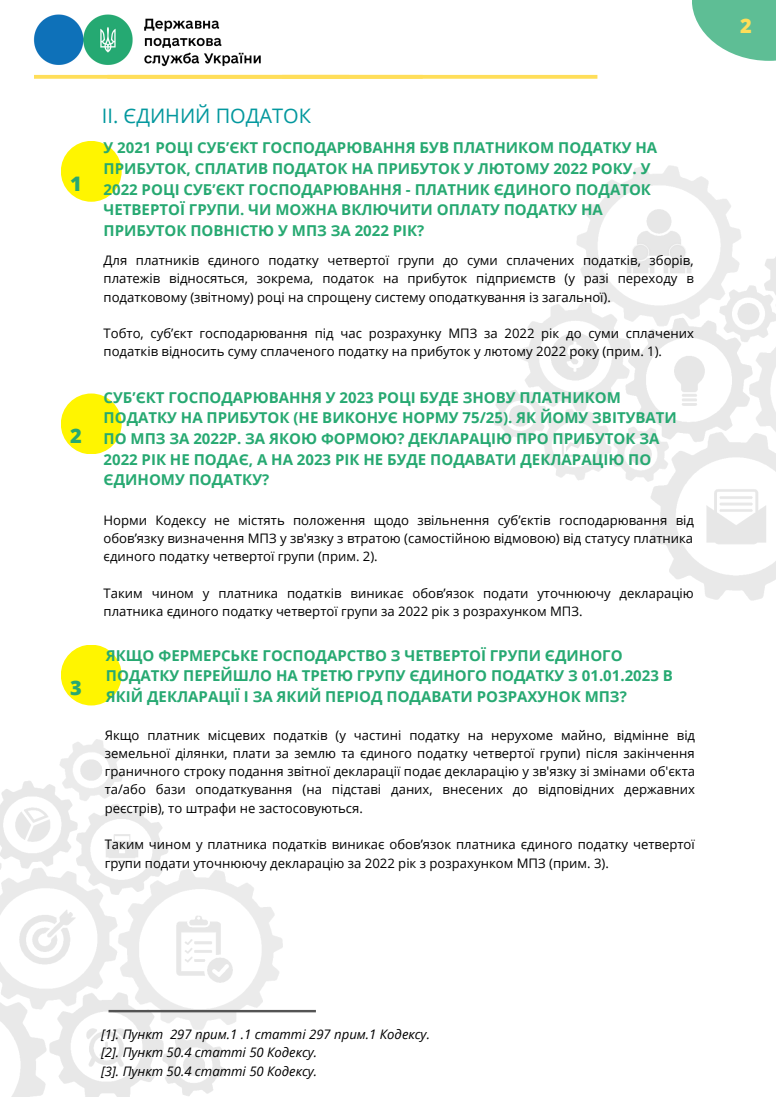
<style>
.page{position:relative;width:776px;height:1097px;background:#fff}
.page>*{position:absolute;margin:0;border:0;box-sizing:border-box;transform-origin:0 0}
.t1{font:20px "Open Sans";color:#03989e}
.t2{font:800 20px "Open Sans";color:#27a972}
.t3{font:800 20px "Open Sans";color:#ffde59}
.t4{font:700 15px/20.6px "Open Sans";color:#27a972}
.t5{font:13.12px/18.2px "Open Sans";color:#000;text-align:justify}
.t6{font:italic 13.12px/18.2px "Open Sans";color:#000}
</style>
<div class="page">
<svg style="left:34px;top:75px;width:563px;height:4px;background:#ffde5e"></svg>
<svg style="left:692px;top:0;width:84px;height:61px;fill:#5ebe95"></svg>
<img style="left:0;top:739px;width:282px;height:358px">
<img style="left:494px;top:166px;width:282px;height:435px">
<img style="left:34px;top:14px;width:227px;height:52px">
<svg style="left:108px;top:1010px;width:208px;height:2px"></svg>
<div style="left:61px;top:141px;width:61px;height:61px;background:#fff500;border-radius:50%"></div>
<div style="left:61px;top:393px;width:61px;height:61px;background:#fff500;border-radius:50%"></div>
<div style="left:61px;top:645px;width:61px;height:60px;background:#fff500;border-radius:50%"></div>
<h1 class="t2" style="left:70px;top:169px;width:13px">1</h1>
<h1 class="t2" style="left:70px;top:422px;width:13px">2</h1>
<h1 class="t2" style="left:70px;top:673px;width:13px">3</h1>
<h1 class="t1" style="left:102px;top:102px;width:211px">II. ЄДИНИЙ ПОДАТОК</h1>
<p class="t4" style="left:104px;top:137px;width:555px">У 2021 РОЦІ СУБ’ЄКТ ГОСПОДАРЮВАННЯ БУВ ПЛАТНИКОМ ПОДАТКУ НА ПРИБУТОК, СПЛАТИВ ПОДАТОК НА ПРИБУТОК У ЛЮТОМУ 2022 РОКУ. У 2022 РОЦІ СУБ’ЄКТ ГОСПОДАРЮВАННЯ - ПЛАТНИК ЄДИНОГО ПОДАТОК ЧЕТВЕРТОЇ ГРУПИ. ЧИ МОЖНА ВКЛЮЧИТИ ОПЛАТУ ПОДАТКУ НА ПРИБУТОК ПОВНІСТЮ У МПЗ ЗА 2022 РІК?</p>
<p class="t5" style="left:104px;top:251px;width:592px">Для платників єдиного податку четвертої групи до суми сплачених податків, зборів, платежів відносяться, зокрема, податок на прибуток підприємств (у разі переходу в податковому (звітному) році на спрощену систему оподаткування із загальної).</p>
<p class="t5" style="left:104px;top:324px;width:592px">Тобто, суб’єкт господарювання під час розрахунку МПЗ за 2022 рік до суми сплачених податків відносить суму сплаченого податку на прибуток у лютому 2022 року (прим. 1).</p>
<p class="t4" style="left:104px;top:387px;width:575px">СУБ’ЄКТ ГОСПОДАРЮВАННЯ У 2023 РОЦІ БУДЕ ЗНОВУ ПЛАТНИКОМ ПОДАТКУ НА ПРИБУТОК (НЕ ВИКОНУЄ НОРМУ 75/25). ЯК ЙОМУ ЗВІТУВАТИ ПО МПЗ ЗА 2022Р. ЗА ЯКОЮ ФОРМОЮ? ДЕКЛАРАЦІЮ ПРО ПРИБУТОК ЗА 2022 РІК НЕ ПОДАЄ, А НА 2023 РІК НЕ БУДЕ ПОДАВАТИ ДЕКЛАРАЦІЮ ПО ЄДИНОМУ ПОДАТКУ?</p>
<p class="t5" style="left:104px;top:511px;width:592px">Норми Кодексу не містять положення щодо звільнення суб’єктів господарювання від обов’язку визначення МПЗ у зв'язку з втратою (самостійною відмовою) від статусу платника єдиного податку четвертої групи (прим. 2).</p>
<p class="t5" style="left:104px;top:584px;width:592px">Таким чином у платника податків виникає обов’язок подати уточнюючу декларацію платника єдиного податку четвертої групи за 2022 рік з розрахунком МПЗ.</p>
<p class="t4" style="left:106px;top:644px;width:568px">ЯКЩО ФЕРМЕРСЬКЕ ГОСПОДАРСТВО З ЧЕТВЕРТОЇ ГРУПИ ЄДИНОГО<br>ПОДАТКУ ПЕРЕЙШЛО НА ТРЕТЮ ГРУПУ ЄДИНОГО ПОДАТКУ З 01.01.2023 В<br>ЯКІЙ ДЕКЛАРАЦІЇ І ЗА ЯКИЙ ПЕРІОД ПОДАВАТИ РОЗРАХУНОК МПЗ?</p>
<p class="t5" style="left:105px;top:725px;width:592px">Якщо платник місцевих податків (у частині податку на нерухоме майно, відмінне від земельної ділянки, плати за землю та єдиного податку четвертої групи) після закінчення граничного строку подання звітної декларації подає декларацію у зв'язку зі змінами об'єкта та/або бази оподаткування (на підставі даних, внесених до відповідних державних реєстрів), то штрафи не застосовуються.</p>
<p class="t5" style="left:105px;top:835px;width:591px">Таким чином у платника податків виникає обов’язок платника єдиного податку четвертої групи подати уточнюючу декларацію за 2022 рік з розрахунком МПЗ (прим. 3).</p>
<h1 class="t3" style="left:740px;top:12px;width:13px">2</h1>
<p class="t6" style="left:101px;top:1025px;width:330px">[1]. Пункт 297 прим.1 .1 статті 297 прим.1 Кодексу. [2]. Пункт 50.4 статті 50 Кодексу.<br>[3]. Пункт 50.4 статті 50 Кодексу.</p>
</div>
